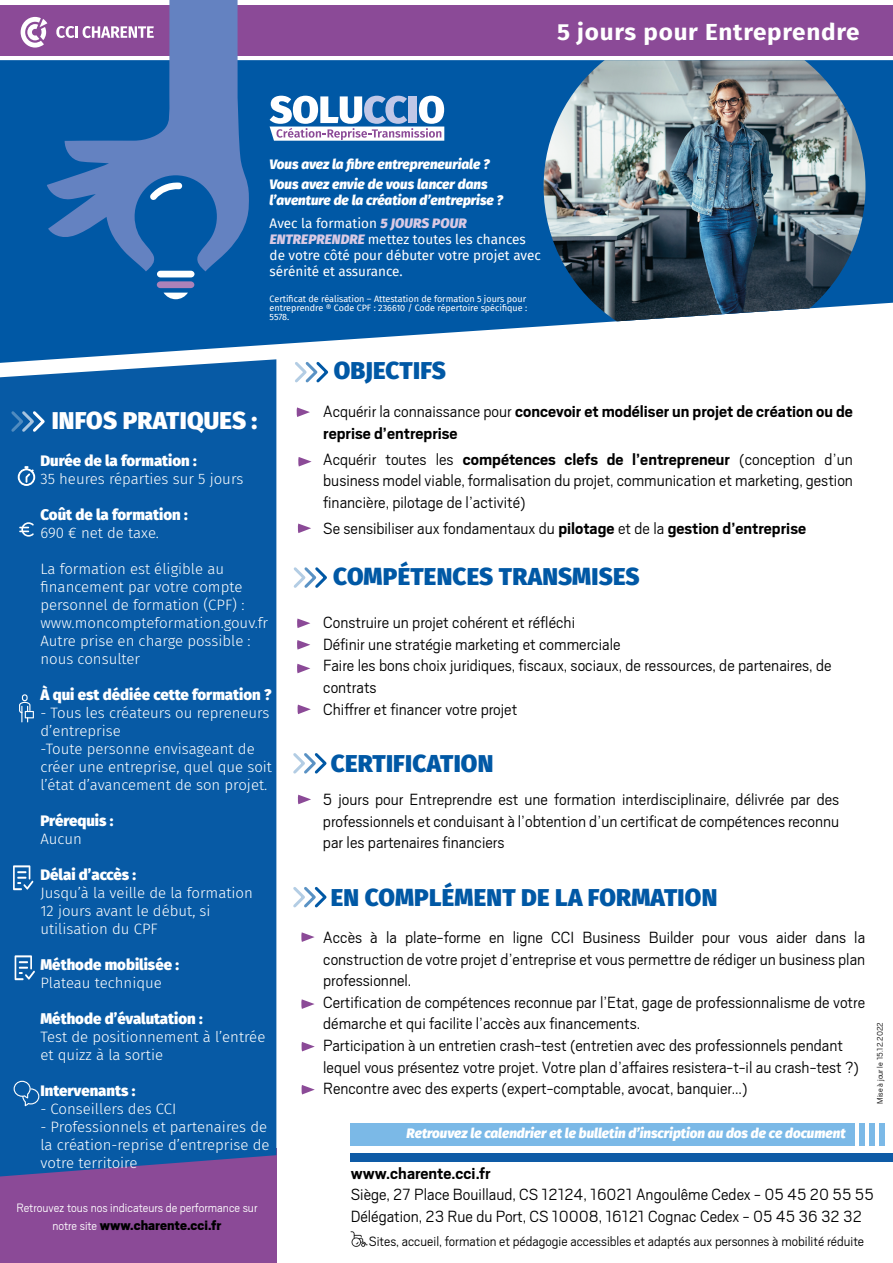
<style>
.page{position:relative;width:893px;height:1263px;background:#fff}
.page>*{position:absolute;margin:0;border:0;box-sizing:border-box;transform-origin:0 0}
.t1{font:900 24px "Fira Sans";letter-spacing:.01em;color:#0058a5}
.t2{font:900 24px "Fira Sans";letter-spacing:.01em;color:#fff}
.t3{font:700 23.1px "Fira Sans";letter-spacing:.03em;color:#fff;scale:1.05 1}
.t4{font:300 18px/21.6px "Scout";color:#000}
.t5{font:700 18px/21.6px "Scout";color:#000}
.t6{font:300 15px/18px "Fira Sans";color:#fff}
.t7{font:900 15px "Fira Sans";color:#fff}
.t8{font:300 15px "Scout";color:#000}
.t9{font:900 15px "Scout";color:#000}
.t10{font:italic 900 13.5px/20.1px "Fira Sans";color:#fff}
.t11{font:13.5px/16.2px "Fira Sans";color:#fff}
.t12{font:300 13.5px "Scout";color:#fff}
.t13{font:9px/9px "Fira Sans";color:#fff}
.t14{font:300 9px "Scout";color:#000}
.s1{font-weight:400;font-style:normal}
.s2{color:#d9c9e4}
.s3{font-weight:900;font-style:italic;color:#d9c9e4}
.s4{font-weight:300;font-size:13.5px;color:#fff}
.s5{font-weight:300}
.s6{font-weight:700}
</style>
<div class="page">
<div style="left:0;top:1149px;width:276px;height:114px;background:#8b4a97"></div>
<svg style="left:0;top:60px;width:893px;height:303px;background:#1f6cb0"></svg>
<svg style="left:544px;top:321px;width:321px;height:26px"></svg>
<img style="left:544px;top:60px;width:321px;height:261px">
<div style="left:0;top:6px;width:893px;height:50px;background:#8b4a97"></div>
<svg style="left:270px;top:96px;width:174px;height:45px"></svg>
<svg style="left:47px;top:0;width:204px;height:271px;background:#416db1"></svg>
<div style="left:157px;top:271px;width:38px;height:6px;background:#fff;border-radius:4px"></div>
<div style="left:157px;top:281px;width:37px;height:7px;background:#ac82b9;border-radius:4px"></div>
<svg style="left:164px;top:293px;width:24px;height:6px"></svg>
<svg style="left:150px;top:182px;width:32px;height:18px"></svg>
<svg style="left:21px;top:17px;width:26px;height:31px"></svg>
<svg style="left:56px;top:26px;width:98px;height:12px"></svg>
<svg style="left:296px;top:407px;width:14px;height:10px"></svg>
<svg style="left:298px;top:457px;width:14px;height:9px"></svg>
<svg style="left:298px;top:523px;width:13px;height:10px"></svg>
<svg style="left:297px;top:664px;width:13px;height:9px"></svg>
<svg style="left:297px;top:640px;width:13px;height:10px"></svg>
<svg style="left:297px;top:705px;width:14px;height:9px"></svg>
<svg style="left:292px;top:359px;width:39px;height:24px"></svg>
<div style="left:0;top:359px;width:276px;height:817px;background:#075aa5"></div>
<svg style="left:293px;top:567px;width:34px;height:21px"></svg>
<svg style="left:293px;top:753px;width:34px;height:21px"></svg>
<svg style="left:298px;top:795px;width:13px;height:9px"></svg>
<svg style="left:18px;top:466px;width:17px;height:20px"></svg>
<svg style="left:19px;top:522px;width:15px;height:15px"></svg>
<svg style="left:19px;top:694px;width:15px;height:28px"></svg>
<svg style="left:13px;top:1080px;width:27px;height:27px"></svg>
<svg style="left:301px;top:932px;width:14px;height:10px"></svg>
<svg style="left:301px;top:999px;width:14px;height:10px"></svg>
<svg style="left:301px;top:1042px;width:14px;height:9px"></svg>
<svg style="left:301px;top:1085px;width:14px;height:9px"></svg>
<svg style="left:293px;top:887px;width:34px;height:21px"></svg>
<div style="left:351px;top:1123px;width:504px;height:22px;background:#7bb9e7"></div>
<div style="left:860px;top:1123px;width:5px;height:22px;background:#7bb9e7"></div>
<div style="left:869px;top:1123px;width:6px;height:22px;background:#7bb9e7"></div>
<div style="left:879px;top:1123px;width:5px;height:22px;background:#7bb9e7"></div>
<svg style="left:9px;top:408px;width:38px;height:26px"></svg>
<div style="left:351px;top:1154px;width:542px;height:8px;background:#0e5ba6"></div>
<img style="left:350px;top:1231px;width:17px;height:16px">
<svg style="left:15px;top:955px;width:20px;height:25px"></svg>
<svg style="left:13px;top:865px;width:20px;height:25px"></svg>
<svg style="left:297px;top:618px;width:13px;height:10px"></svg>
<p class="t3" style="left:557px;top:12px;width:290px">5 jours pour Entreprendre</p>
<p class="t10" style="left:270px;top:153px;width:222px">Vous avez la fibre entrepreneuriale ?<br>Vous avez envie de vous lancer dans</p>
<p class="t10" style="left:270px;top:188px;width:235px;line-height:22.8px">l’aventure de la création d’entreprise ?<br><span class="s1">Avec la formation</span> <span class="s2">5 JOURS POUR</span></p>
<p class="t11" style="left:270px;top:231px;width:273px"><span class="s3">ENTREPRENDRE</span> mettez toutes les chances de votre côté pour débuter votre projet avec sérénité et assurance.</p>
<p class="t13" style="left:270px;top:294px;width:259px">Certificat de réalisation – Attestation de formation 5 jours pour entreprendre ® Code CPF : 236610 / Code répertoire spécifique :<br>5578.</p>
<h1 class="t1" style="left:334px;top:349px;width:114px">OBJECTIFS</h1>
<h1 class="t2" style="left:52px;top:399px;width:207px">INFOS PRATIQUES :</h1>
<p class="t7" style="left:40px;top:448px;width:158px">Durée de la formation :</p>
<p class="t6" style="left:40px;top:470px;width:204px">35 heures réparties sur 5 jours</p>
<p class="t7" style="left:40px;top:502px;width:149px">Coût de la formation :</p>
<p class="t6" style="left:40px;top:524px;width:120px">690 € net de taxe.</p>
<p class="t6" style="left:40px;top:560px;width:229px">La formation est éligible au financement par votre compte personnel de formation (CPF) : www.moncompteformation.gouv.fr<br>Autre prise en charge possible : nous consulter</p>
<p class="t7" style="left:40px;top:682px;width:233px">À qui est dédiée cette formation ?</p>
<p class="t6" style="left:40px;top:704px;width:233px">- Tous les créateurs ou repreneurs d’entreprise<br>-Toute personne envisageant de créer une entreprise, quel que soit l’état d’avancement de son projet.</p>
<p class="t7" style="left:40px;top:808px;width:75px">Prérequis :</p>
<p class="t6" style="left:40px;top:830px;width:43px">Aucun</p>
<p class="t7" style="left:40px;top:862px;width:97px">Délai d’accès :</p>
<p class="t6" style="left:40px;top:884px;width:214px">Jusqu’à la veille de la formation<br>12 jours avant le début, si utilisation du CPF</p>
<p class="t7" style="left:40px;top:952px;width:140px">Méthode mobilisée :</p>
<p class="t6" style="left:40px;top:974px;width:123px">Plateau technique</p>
<p class="t7" style="left:40px;top:1006px;width:164px">Méthode d’évalutation :</p>
<p class="t6" style="left:40px;top:1028px;width:226px">Test de positionnement à l’entrée et quizz à la sortie</p>
<p class="t7" style="left:40px;top:1078px;width:97px">Intervenants :</p>
<p class="t6" style="left:40px;top:1100px;width:137px">- Conseillers des CCI</p>
<p class="t6" style="left:40px;top:1118px;width:231px">- Professionnels et partenaires de la création-reprise d’entreprise de votre territoire</p>
<p class="t12" style="left:16px;top:1199px;width:243px">Retrouvez tous nos indicateurs de performance sur</p>
<p class="t9" style="left:52px;top:1216px;width:171px"><span class="s4">notre site</span> www.charente.cci.fr</p>
<p class="t5" style="left:323px;top:400px;width:531px"><span class="s5">Acquérir la connaissance pour</span> concevoir et modéliser un projet de création ou de reprise d’entreprise</p>
<p class="t4" style="left:323px;top:447px;width:531px;text-align:justify">Acquérir toutes les <span class="s6">compétences clefs de l’entrepreneur</span> (conception d’un business model viable, formalisation du projet, communication et marketing, gestion financière, pilotage de l’activité)</p>
<p class="t4" style="left:323px;top:517px;width:484px">Se sensibiliser aux fondamentaux du <span class="s6">pilotage</span> et de la <span class="s6">gestion d’entreprise</span></p>
<h1 class="t1" style="left:333px;top:555px;width:308px">COMPÉTENCES TRANSMISES</h1>
<p class="t4" style="left:323px;top:611px;width:510px">Construire un projet cohérent et réfléchi<br>Définir une stratégie marketing et commerciale<br>Faire les bons choix juridiques, fiscaux, sociaux, de ressources, de partenaires, de contrats<br>Chiffrer et financer votre projet</p>
<h1 class="t1" style="left:331px;top:742px;width:164px">CERTIFICATION</h1>
<p class="t4" style="left:323px;top:788px;width:518px;text-align:justify">5 jours pour Entreprendre est une formation interdisciplinaire, délivrée par des professionnels et conduisant à l’obtention d’un certificat de compétences reconnu par les partenaires financiers</p>
<h1 class="t1" style="left:331px;top:876px;width:388px">EN COMPLÉMENT DE LA FORMATION</h1>
<p class="t4" style="left:323px;top:926px;width:543px">Accès à la plate-forme en ligne CCI Business Builder pour vous aider dans la construction de votre projet d’entreprise et vous permettre de rédiger un business plan professionnel.<br>Certification de compétences reconnue par l’Etat, gage de professionnalisme de votre démarche et qui facilite l’accès aux financements.<br>Participation à un entretien crash-test (entretien avec des professionnels pendant lequel vous présentez votre projet. Votre plan d’affaires resistera-t-il au crash-test ?)<br>Rencontre avec des experts (expert-comptable, avocat, banquier...)</p>
<p class="t10" style="left:407px;top:1122px;width:440px">Retrouvez le calendrier et le bulletin d’inscription au dos de ce document</p>
<p class="t14" style="left:874px;top:1104px;width:83px;rotate:-90deg">Mise à jour le 15.12.2022</p>
<p class="t5" style="left:351px;top:1161px;width:141px">www.charente.cci.fr</p>
<p class="t4" style="left:351px;top:1183px;width:525px">Siège, 27 Place Bouillaud, CS 12124, 16021 Angoulême Cedex - 05 45 20 55 55<br>Délégation, 23 Rue du Port, CS 10008, 16121 Cognac Cedex - 05 45 36 32 32</p>
<p class="t8" style="left:369px;top:1231px;width:497px">Sites, accueil, formation et pédagogie accessibles et adaptés aux personnes à mobilité réduite</p>
</div>
